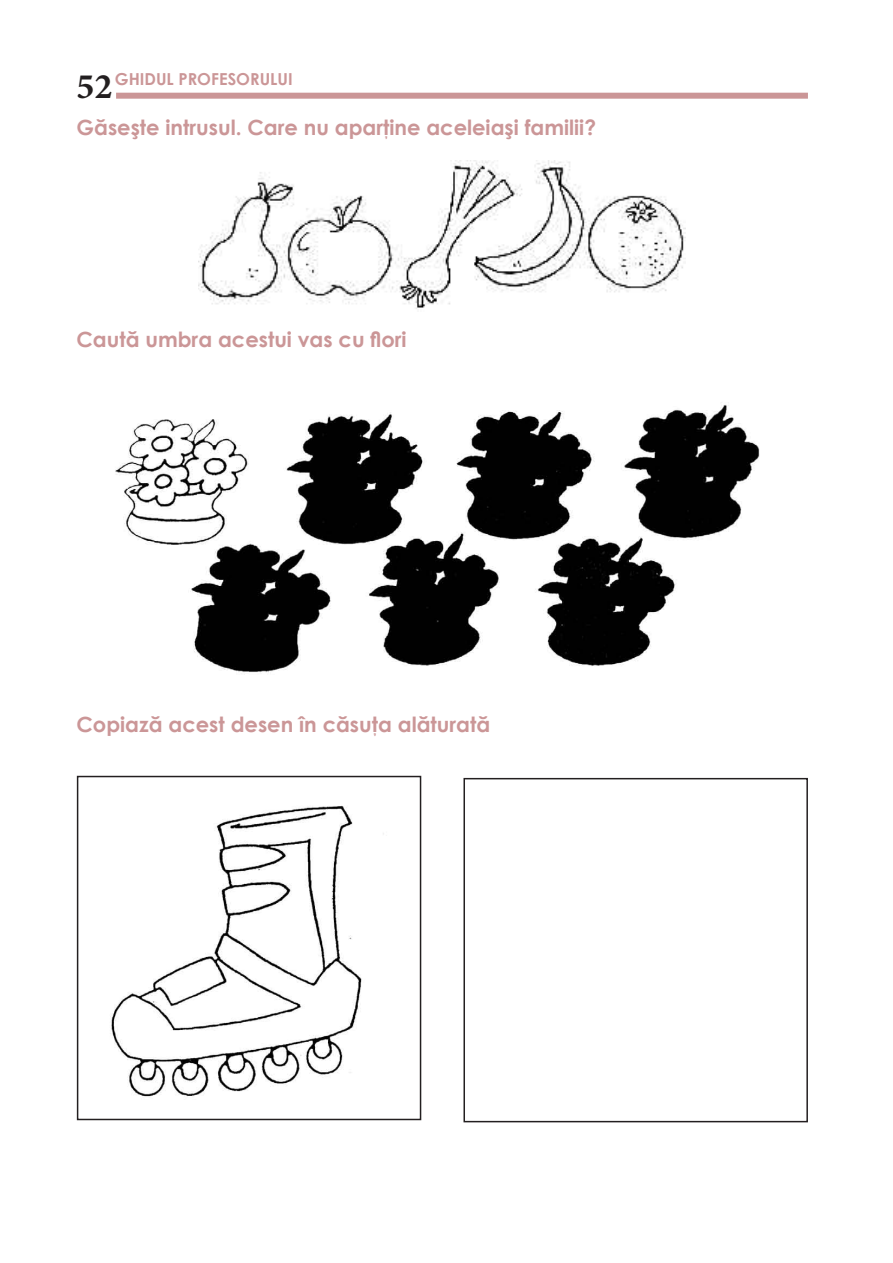
<style>
.page{position:relative;width:893px;height:1263px;background:#fff}
.page>*{position:absolute;margin:0;border:0;box-sizing:border-box;transform-origin:0 0}
.t1{font:700 36px "Minion Pro";color:#231f20}
.t2{font:700 21px "Century Gothic";color:#cb9697}
.t3{font:700 16.5px "Century Gothic";color:#cb9697}
</style>
<div class="page">
<div style="left:116px;top:93px;width:692px;height:6px;background:#cb9697"></div>
<img style="left:199px;top:160px;width:486px;height:149px">
<img style="left:115px;top:405px;width:645px;height:268px">
<img style="left:88px;top:805px;width:323px;height:316px">
<div style="left:77px;top:776px;width:344px;height:344px;border:2px solid #231f20"></div>
<div style="left:463px;top:778px;width:345px;height:344px;border:2px solid #231f20"></div>
<p class="t3" style="left:115px;top:66px;width:179px">GHIDUL PROFESORULUI</p>
<h1 class="t1" style="left:77px;top:65px;width:37px">52</h1>
<p class="t2" style="left:77px;top:112px;width:521px">Găseşte intrusul. Care nu aparţine aceleiaşi familii?</p>
<p class="t2" style="left:77px;top:324px;width:332px">Caută umbra acestui vas cu flori</p>
<p class="t2" style="left:77px;top:709px;width:415px">Copiază acest desen în căsuţa alăturată</p>
</div>
